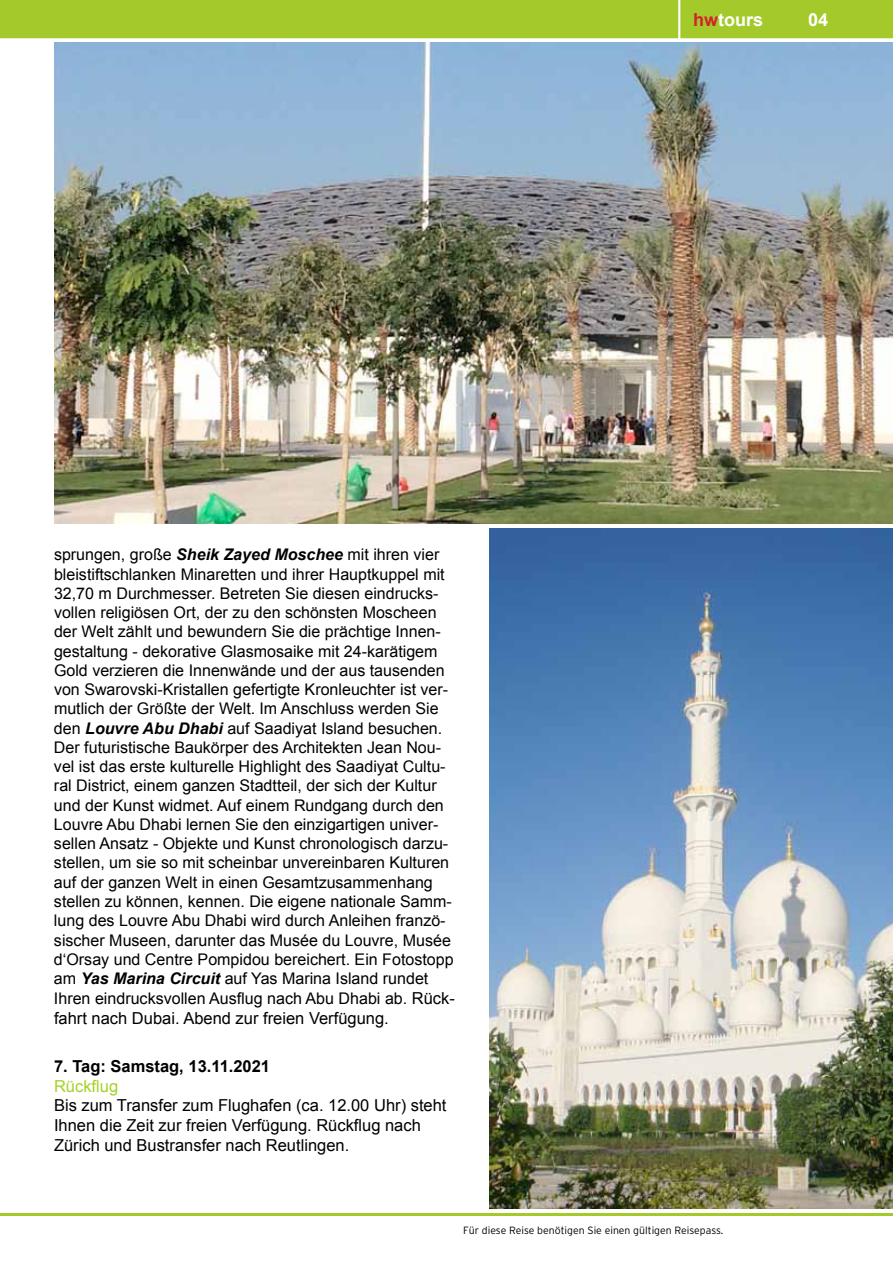
<style>
.page{position:relative;width:893px;height:1263px;background:#fff}
.page>*{position:absolute;margin:0;border:0;box-sizing:border-box;transform-origin:0 0}
.t1{font:700 18px "Arial";color:#fff}
.t2{font:16.5px/19.8px "Arial";color:#000}
.t3{font:700 16.5px "Arial";color:#000}
.t4{font:16.5px "Arial";color:#a4d327}
.t5{font:16.05px/19.4px "Arial";color:#000}
.t6{font:300 10.5px "Interstate";color:#000}
.s1{color:#d2232a}
.s2{font-weight:700;font-style:italic}
.s3{font-size:16.5px}
</style>
<div class="page">
<div style="left:0;top:0;width:893px;height:38px;background:#a3c92b"></div>
<hr style="left:0;top:1213px;width:893px;height:2px;background:#a3c92b">
<img style="left:489px;top:529px;width:404px;height:679px">
<img style="left:54px;top:43px;width:839px;height:480px">
<p class="t1" style="left:693px;top:8px;width:72px"><span class="s1">hw</span>tours</p>
<p class="t1" style="left:808px;top:8px;width:22px">04</p>
<p class="t5" style="left:54px;top:545px;width:402px">sprungen, große <span class="s2">Sheik Zayed Moschee</span> mit ihren vier bleistiftschlanken Minaretten und ihrer Hauptkuppel mit 32,70 m Durchmesser. Betreten Sie diesen eindrucks&shy;vollen religiösen Ort, der zu den schönsten Moscheen der Welt zählt und bewundern Sie die prächtige Innen&shy;gestaltung - dekorative Glasmosaike mit 24-karätigem Gold verzieren die Innenwände und der aus tausenden von Swarovski-Kristallen gefertigte Kronleuchter ist ver&shy;mutlich der Größte der Welt. Im Anschluss werden Sie den <span class="s2">Louvre Abu Dhabi</span> auf Saadiyat Island besuchen.<br>Der futuristische Baukörper des Architekten Jean Nou&shy;vel ist das erste kulturelle Highlight des Saadiyat Cultu&shy;ral District, einem ganzen Stadtteil, der sich der Kultur und der Kunst widmet. Auf einem Rundgang durch den Louvre Abu Dhabi lernen Sie den einzigartigen univer&shy;sellen Ansatz - Objekte und Kunst chronologisch darzu&shy;stellen, um sie so mit scheinbar unvereinbaren Kulturen auf der ganzen Welt in einen Gesamtzusammenhang stellen zu können, kennen. Die eigene nationale Samm&shy;lung des Louvre Abu Dhabi wird durch Anleihen franzö&shy;sischer Museen, darunter das Musée du Louvre, Musée d‘Orsay und Centre Pompidou bereichert. Ein Fotostopp am <span class="s2">Yas Marina Circuit</span> auf Yas Marina Island rundet Ihren eindrucksvollen Ausflug nach Abu Dhabi ab. <span class="s3">Rück-</span></p>
<p class="t2" style="left:54px;top:1008px;width:336px">fahrt nach Dubai. Abend zur freien Verfügung.</p>
<p class="t3" style="left:54px;top:1055px;width:218px">7. Tag: Samstag, 13.11.2021</p>
<p class="t4" style="left:54px;top:1075px;width:66px">Rückflug</p>
<p class="t2" style="left:54px;top:1096px;width:394px">Bis zum Transfer zum Flughafen (ca. 12.00 Uhr) steht<br>Ihnen die Zeit zur freien Verfügung. Rückflug nach<br>Zürich und Bustransfer nach Reutlingen.</p>
<p class="t6" style="left:463px;top:1224px;width:262px">Für diese Reise benötigen Sie einen gültigen Reisepass.</p>
</div>
